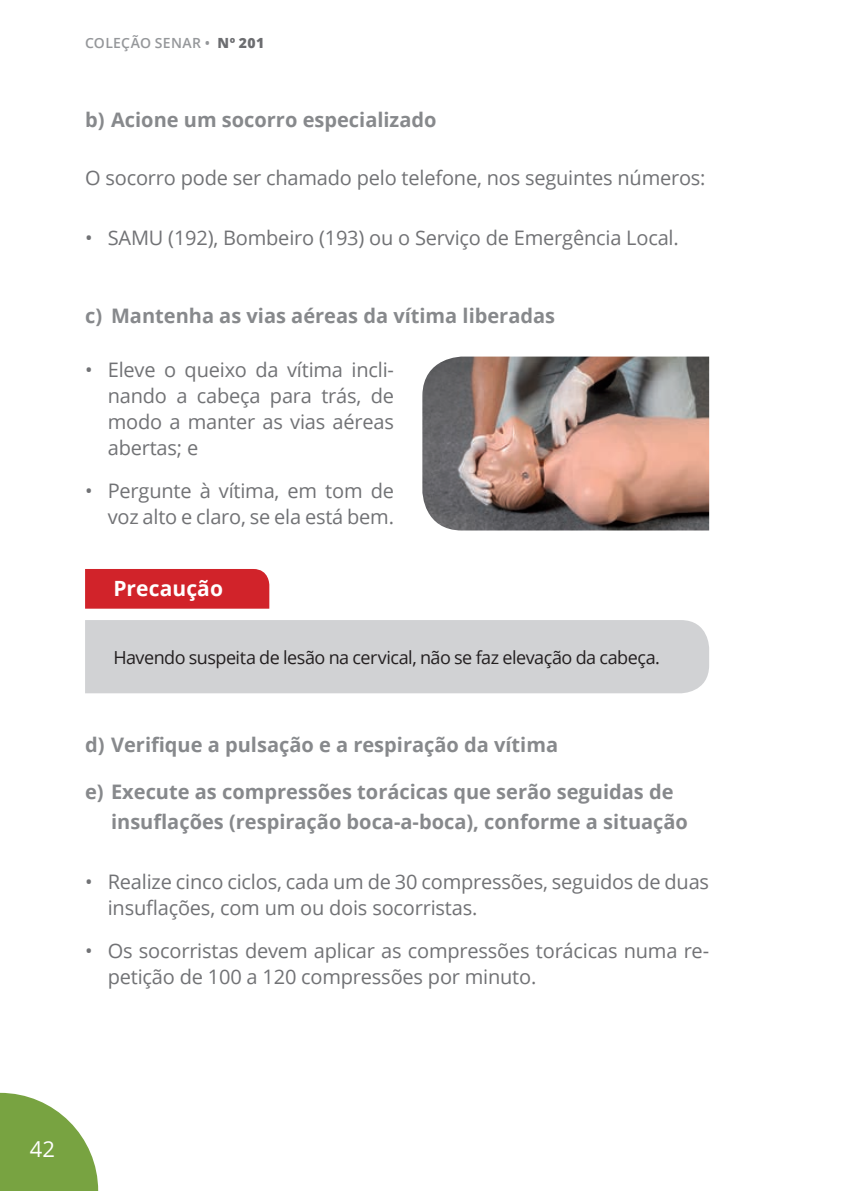
<style>
.page{position:relative;width:853px;height:1191px;background:#fff}
.page>*{position:absolute;margin:0;border:0;box-sizing:border-box;transform-origin:0 0}
.t1{font:22px "Open Sans";color:#fff}
.t2{font:700 21px "Open Sans";letter-spacing:.005em;color:#fff}
.t3{font:20px/26px "Open Sans";letter-spacing:-.01em;color:#717275}
.t4{font:700 20px/30px "Open Sans";color:#87898c}
.t5{font:18px "Open Sans";letter-spacing:-.03em;color:#231f20}
.t6{font:600 14px "Open Sans";letter-spacing:.025em;color:#95979a}
.s1{font-weight:800;color:#6c6d70}
</style>
<div class="page">
<div style="left:85px;top:620px;width:624px;height:73px;background:#d1d2d4"></div>
<div style="left:85px;top:569px;width:184px;height:39px;background:#d1232a"></div>
<img style="left:422px;top:356px;width:287px;height:174px">
<svg style="left:0;top:1092px;width:99px;height:99px"></svg>
<p class="t6" style="left:85px;top:33px;width:181px">COLEÇÃO SENAR • <span class="s1">Nº 201</span></p>
<p class="t4" style="left:85px;top:104px;width:353px">b) Acione um socorro especializado</p>
<p class="t3" style="left:85px;top:164px;width:622px">O socorro pode ser chamado pelo telefone, nos seguintes números:</p>
<p class="t3" style="left:85px;top:224px;width:595px">• SAMU (192), Bombeiro (193) ou o Serviço de Emergência Local.</p>
<p class="t4" style="left:85px;top:300px;width:471px">c) Mantenha as vias aéreas da vítima liberadas</p>
<p class="t3" style="left:108px;top:356px;width:288px;text-align:justify;text-indent:-23px">• Eleve o queixo da vítima incli&shy;nando a cabeça para trás, de modo a manter as vias aéreas abertas; e</p>
<p class="t3" style="left:85px;top:477px;width:310px;text-align:right">• Pergunte à vítima, em tom de voz alto e claro, se ela está bem.</p>
<p class="t2" style="left:113px;top:574px;width:111px">Precaução</p>
<p class="t5" style="left:113px;top:644px;width:548px">Havendo suspeita de lesão na cervical, não se faz elevação da cabeça.</p>
<p class="t4" style="left:85px;top:729px;width:474px">d) Verifique a pulsação e a respiração da vítima</p>
<p class="t4" style="left:111px;top:776px;width:578px;text-indent:-26px">e) Execute as compressões torácicas que serão seguidas de insuflações (respiração boca-a-boca), conforme a situação</p>
<p class="t3" style="left:108px;top:868px;width:602px;text-indent:-23px">• Realize cinco ciclos, cada um de 30 compressões, seguidos de duas insuflações, com um ou dois socorristas.</p>
<p class="t3" style="left:108px;top:937px;width:602px;text-indent:-23px">• Os socorristas devem aplicar as compressões torácicas numa re&shy;petição de 100 a 120 compressões por minuto.</p>
<p class="t1" style="left:30px;top:1133px;width:27px">42</p>
</div>
